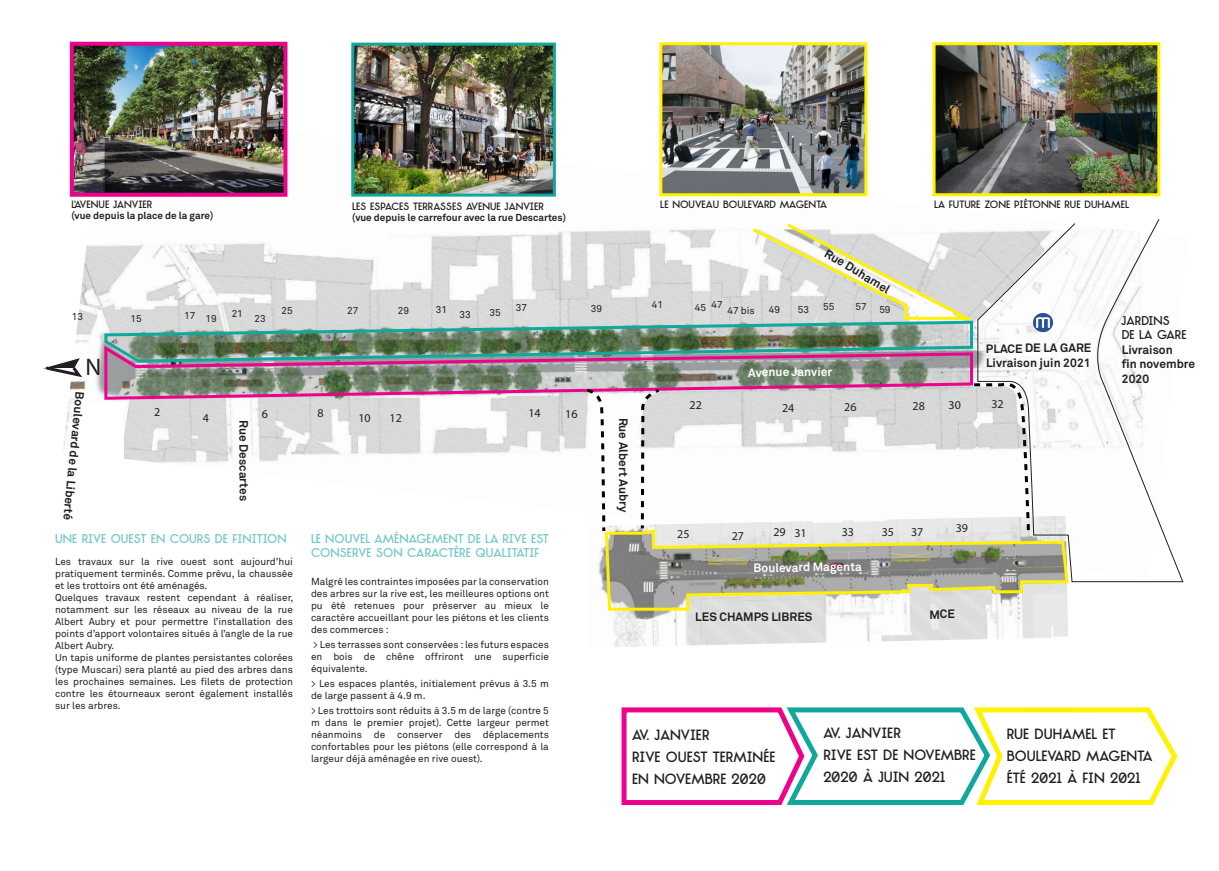
<style>
.page{position:relative;width:1219px;height:871px;background:#fff}
.page>*{position:absolute;margin:0;border:0;box-sizing:border-box;transform-origin:0 0}
.t1{font:24px "Myriad Pro";color:#231f20}
.t2{font:700 14px/22px "TJ Evolette A";color:#231f20}
.t3{font:700 12px/14.4px "Akkurat";letter-spacing:-.005em;color:#231f20}
.t4{font:700 12px/14.4px "TJ Evolette A";color:#77c8c9}
.t5{font:12px "Myriad Pro";color:#231f20}
.t6{font:700 12px "Akkurat";letter-spacing:-.01em;color:#fff}
.t7{font:700 12px/14.3px "TJ Evolette A";letter-spacing:-.005em;color:#231f20}
.t8{font:10px/12px "Akkurat";color:#231f20;text-align:justify}
.t9{font:700 10px "TJ Evolette A";color:#231f20}
.t10{font:700 10px "Akkurat";color:#231f20}
</style>
<div class="page">
<img style="left:63px;top:111px;width:1098px;height:352px">
<svg style="left:102px;top:344px;width:872px;height:57px;background:#998e8e"></svg>
<img style="left:613px;top:612px;width:455px;height:35px">
<svg style="left:584px;top:378px;width:485px;height:234px"></svg>
<svg style="left:977px;top:218px;width:207px;height:364px"></svg>
<div style="left:77px;top:403px;width:46px;height:55px;background:#fff"></div>
<img style="left:1034px;top:313px;width:18px;height:18px">
<svg style="left:621px;top:707px;width:557px;height:98px"></svg>
<svg style="left:43px;top:357px;width:43px;height:22px"></svg>
<img style="left:937px;top:46px;width:219px;height:146px">
<img style="left:663px;top:46px;width:200px;height:146px">
<img style="left:75px;top:47px;width:207px;height:145px">
<img style="left:355px;top:47px;width:197px;height:145px">
<div style="left:70px;top:42px;width:217px;height:155px;border:4px solid #ed028c"></div>
<div style="left:351px;top:43px;width:205px;height:153px;border:3px solid #12a79d"></div>
<div style="left:659px;top:42px;width:208px;height:154px;border:3px solid #fff101"></div>
<div style="left:933px;top:42px;width:227px;height:154px;border:3px solid #fff101"></div>
<svg style="left:103px;top:221px;width:876px;height:143px"></svg>
<p class="t9" style="left:71px;top:198px;width:82px">L'AVENUE JANVIER</p>
<p class="t10" style="left:71px;top:209px;width:144px">(vue depuis la place de la gare)</p>
<p class="t9" style="left:352px;top:200px;width:193px">LES ESPACES TERRASSES AVENUE JANVIER</p>
<p class="t10" style="left:352px;top:211px;width:215px">(vue depuis le carrefour avec la rue Descartes)</p>
<p class="t8" style="left:72px;top:310px;width:13px">13</p>
<p class="t8" style="left:130px;top:313px;width:13px">15</p>
<p class="t8" style="left:184px;top:311px;width:34px">17 19</p>
<p class="t8" style="left:232px;top:307px;width:13px">21</p>
<p class="t8" style="left:255px;top:313px;width:13px">23</p>
<h1 class="t1" style="left:86px;top:352px;width:17px">N</h1>
<p class="t8" style="left:282px;top:305px;width:13px">25</p>
<p class="t8" style="left:347px;top:305px;width:13px">27</p>
<p class="t8" style="left:398px;top:305px;width:13px">29</p>
<p class="t8" style="left:436px;top:303px;width:13px">31</p>
<p class="t8" style="left:460px;top:308px;width:13px">33</p>
<p class="t8" style="left:490px;top:306px;width:13px">35</p>
<p class="t8" style="left:516px;top:302px;width:13px">37</p>
<p class="t8" style="left:591px;top:303px;width:13px">39</p>
<p class="t3" style="left:88px;top:392px;width:130px;rotate:96deg">Boulevard de la Liberté</p>
<p class="t5" style="left:154px;top:405px;width:8px">2</p>
<p class="t5" style="left:203px;top:410px;width:8px">4</p>
<p class="t5" style="left:262px;top:407px;width:8px">6</p>
<p class="t5" style="left:318px;top:405px;width:8px">8</p>
<p class="t3" style="left:251px;top:420px;width:82px;rotate:90deg">Rue Descartes</p>
<p class="t5" style="left:358px;top:410px;width:14px">10</p>
<p class="t5" style="left:390px;top:410px;width:14px">12</p>
<p class="t5" style="left:528px;top:405px;width:14px">14</p>
<p class="t5" style="left:565px;top:406px;width:14px">16</p>
<p class="t4" style="left:55px;top:531px;width:233px">UNE RIVE OUEST EN COURS DE FINITION</p>
<p class="t8" style="left:55px;top:555px;width:240px;text-align:left">Les travaux sur la rive ouest sont aujourd’hui pratiquement terminés. Comme prévu, la chaussée et les trottoirs ont été aménagés.<br>Quelques travaux restent cependant à réaliser, notamment sur les réseaux au niveau de la rue Albert Aubry et pour permettre l’installation des points d’apport volontaires situés à l’angle de la rue Albert Aubry.<br>Un tapis uniforme de plantes persistantes colorées (type Muscari) sera planté au pied des arbres dans les prochaines semaines. Les filets de protection contre les étourneaux seront également installés sur les arbres.</p>
<p class="t4" style="left:311px;top:531px;width:239px">LE NOUVEL AMÉNAGEMENT DE LA RIVE EST<br>CONSERVE SON CARACTÈRE QUALITATIF</p>
<p class="t8" style="left:311px;top:575px;width:239px">Malgré les contraintes imposées par la conservation des arbres sur la rive est, les meilleures options ont pu été retenues pour préserver au mieux le caractère accueillant pour les piétons et les clients des commerces :</p>
<p class="t8" style="left:311px;top:638px;width:239px">&gt; Les terrasses sont conservées : les futurs espaces en bois de chêne offriront une superficie équivalente.</p>
<p class="t8" style="left:311px;top:677px;width:239px">&gt; Les espaces plantés, initialement prévus à 3.5 m de large passent à 4.9 m.</p>
<p class="t8" style="left:311px;top:704px;width:239px">&gt; Les trottoirs sont réduits à 3.5 m de large (contre 5 m dans le premier projet). Cette largeur permet néanmoins de conserver des déplacements confortables pour les piétons (elle correspond à la largeur déjà aménagée en rive ouest).</p>
<p class="t9" style="left:660px;top:198px;width:168px">LE NOUVEAU BOULEVARD MAGENTA</p>
<p class="t9" style="left:934px;top:198px;width:197px">LA FUTURE ZONE PIÉTONNE RUE DUHAMEL</p>
<p class="t3" style="left:631px;top:417px;width:96px;rotate:90deg">Rue Albert Aubry</p>
<p class="t3" style="left:829px;top:246px;width:76px;rotate:31deg">Rue Duhamel</p>
<p class="t8" style="left:652px;top:299px;width:13px">41</p>
<p class="t8" style="left:695px;top:300px;width:29px">45 47</p>
<p class="t8" style="left:727px;top:305px;width:29px">47 bis</p>
<p class="t8" style="left:769px;top:303px;width:13px">49</p>
<p class="t8" style="left:798px;top:303px;width:13px">53</p>
<p class="t8" style="left:823px;top:301px;width:13px">55</p>
<p class="t8" style="left:856px;top:301px;width:13px">57</p>
<p class="t8" style="left:879px;top:304px;width:13px">59</p>
<p class="t6" style="left:748px;top:364px;width:86px">Avenue Janvier</p>
<p class="t3" style="left:986px;top:341px;width:107px">PLACE DE LA GARE<br>Livraison juin 2021</p>
<p class="t5" style="left:689px;top:397px;width:14px">22</p>
<p class="t5" style="left:782px;top:400px;width:14px">24</p>
<p class="t5" style="left:844px;top:399px;width:14px">26</p>
<p class="t5" style="left:913px;top:398px;width:14px">28</p>
<p class="t5" style="left:949px;top:397px;width:14px">30</p>
<p class="t5" style="left:991px;top:396px;width:14px">32</p>
<p class="t5" style="left:677px;top:526px;width:14px">25</p>
<p class="t5" style="left:732px;top:528px;width:14px">27</p>
<p class="t5" style="left:773px;top:525px;width:35px">29 31</p>
<p class="t5" style="left:842px;top:524px;width:14px">33</p>
<p class="t5" style="left:882px;top:524px;width:14px">35</p>
<p class="t5" style="left:911px;top:525px;width:14px">37</p>
<p class="t5" style="left:956px;top:521px;width:14px">39</p>
<p class="t6" style="left:753px;top:559px;width:110px">Boulevard Magenta</p>
<p class="t3" style="left:695px;top:609px;width:119px">LES CHAMPS LIBRES</p>
<p class="t3" style="left:929px;top:607px;width:27px">MCE</p>
<p class="t7" style="left:1122px;top:313px;width:67px">JARDINS<br>DE LA GARE</p>
<p class="t3" style="left:1122px;top:342px;width:75px">Livraison<br>fin novembre<br>2020</p>
<h2 class="t2" style="left:632px;top:723px;width:145px">AV. JANVIER<br>RIVE OUEST TERMINÉE<br>EN NOVEMBRE 2020</h2>
<h2 class="t2" style="left:823px;top:721px;width:154px">AV. JANVIER<br>RIVE EST DE NOVEMBRE<br>2020 À JUIN 2021</h2>
<h2 class="t2" style="left:1007px;top:723px;width:147px">RUE DUHAMEL ET<br>BOULEVARD MAGENTA<br>ÉTÉ 2021 À FIN 2021</h2>
</div>
